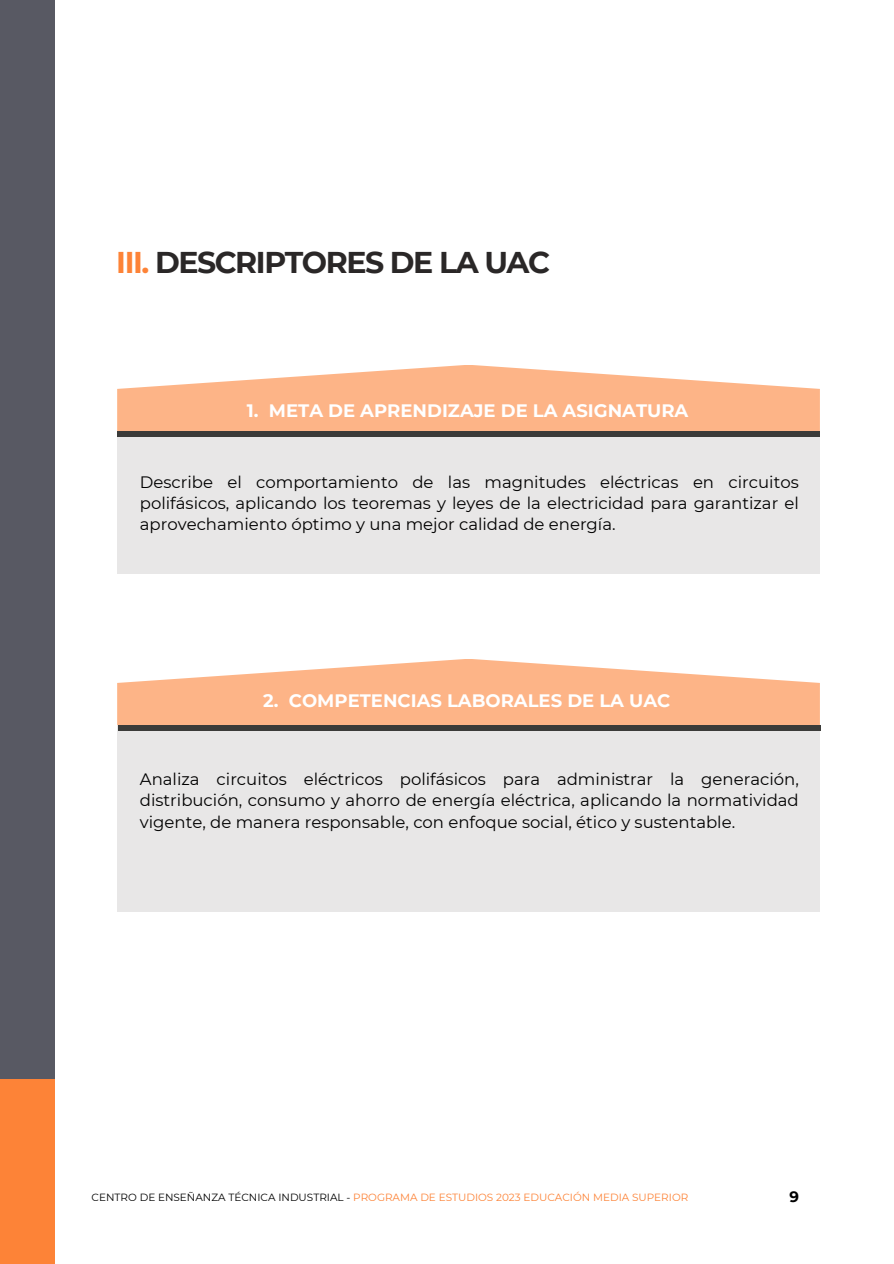
<style>
.page{position:relative;width:894px;height:1264px;background:#fff}
.page>*{position:absolute;margin:0;border:0;box-sizing:border-box;transform-origin:0 0}
.t1{font:700 30px "Montserrat";letter-spacing:-.05em;color:#2a2727}
.t2{font:700 18px "Montserrat";color:#fff}
.t3{font:16.5px/21.3px "Montserrat";color:#000;text-align:justify}
.t4{font:700 15px "Montserrat";color:#000}
.t5{font:10.5px "Montserrat";color:#fd8337}
.s1{color:#fd8337}
.s2{color:#000}
</style>
<div class="page">
<div style="left:0;top:0;width:55px;height:1078px;background:#585963"></div>
<div style="left:0;top:1078px;width:55px;height:185px;background:#fd8337"></div>
<svg style="left:117px;top:365px;width:702px;height:66px;fill:#fdb487"></svg>
<svg style="left:117px;top:659px;width:702px;height:65px;fill:#fdb487"></svg>
<div style="left:117px;top:431px;width:702px;height:142px;background:#e8e7e7"></div>
<div style="left:117px;top:724px;width:702px;height:187px;background:#e8e7e7"></div>
<div style="left:117px;top:431px;width:702px;height:5px;background:#3b3b39"></div>
<div style="left:118px;top:725px;width:702px;height:5px;background:#3b3b39"></div>
<h1 class="t1" style="left:116px;top:243px;width:435px"><span class="s1">III.</span> DESCRIPTORES DE LA UAC</h1>
<h2 class="t2" style="left:247px;top:399px;width:443px">1. META DE APRENDIZAJE DE LA ASIGNATURA</h2>
<h2 class="t3" style="left:140px;top:471px;width:660px">Describe el comportamiento de las magnitudes eléctricas en circuitos polifásicos, aplicando los teoremas y leyes de la electricidad para garantizar el aprovechamiento óptimo y una mejor calidad de energía.</h2>
<h3 class="t2" style="left:263px;top:689px;width:408px">2. COMPETENCIAS LABORALES DE LA UAC</h3>
<h3 class="t3" style="left:140px;top:768px;width:660px">Analiza circuitos eléctricos polifásicos para administrar la generación, distribución, consumo y ahorro de energía eléctrica, aplicando la normatividad vigente, de manera responsable, con enfoque social, ético y sustentable.</h3>
<p class="t5" style="left:92px;top:1191px;width:598px"><span class="s2">CENTRO DE ENSEÑANZA TÉCNICA INDUSTRIAL -</span> PROGRAMA DE ESTUDIOS 2023 EDUCACIÓN MEDIA SUPERIOR</p>
<p class="t4" style="left:789px;top:1187px;width:11px">9</p>
</div>
